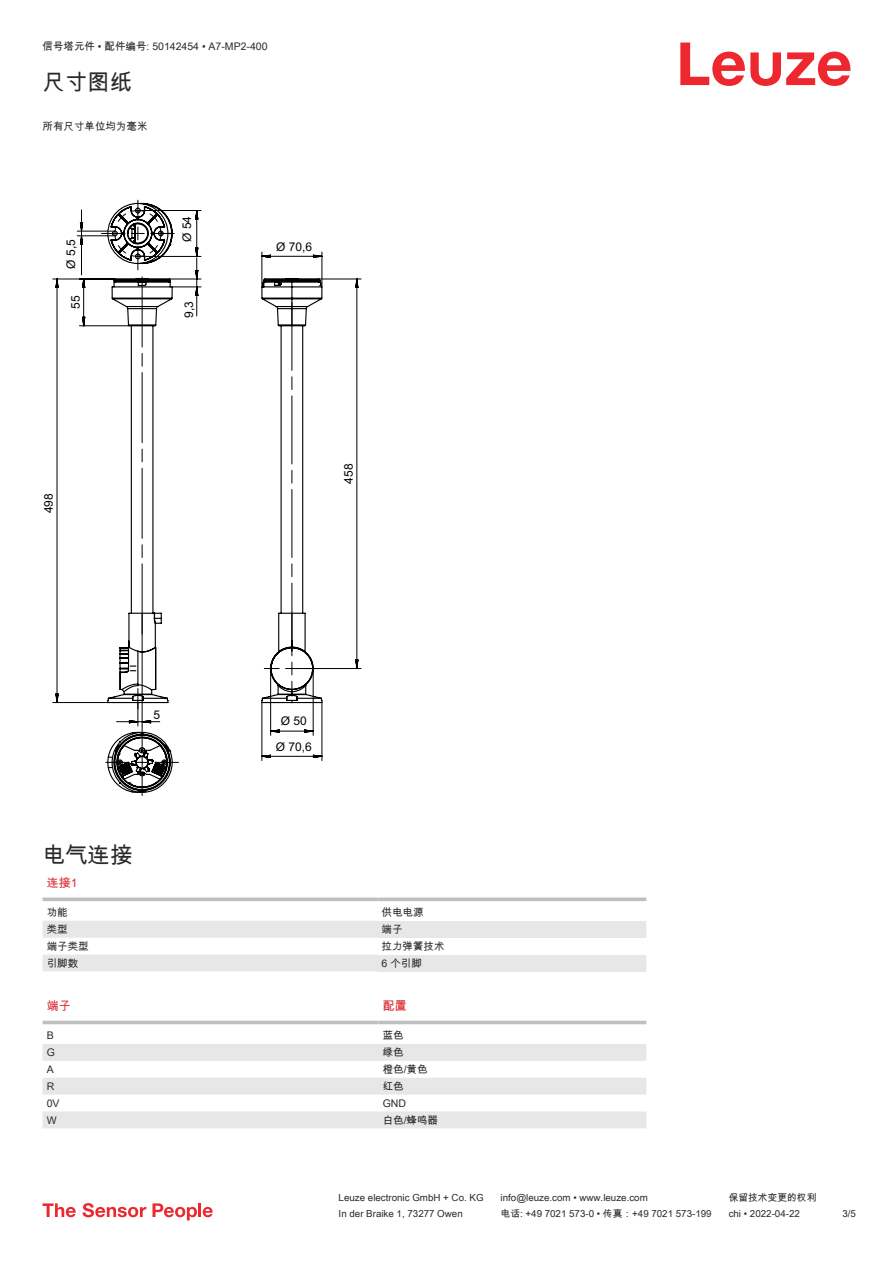
<style>
.page{position:relative;width:893px;height:1263px;background:#fff}
.page>*{position:absolute;margin:0;border:0;box-sizing:border-box;transform-origin:0 0}
.t1{font:22.5px "Arial Unicode MS";color:#2b292a}
.t2{font:12px "Arial";color:#000}
.t3{font:12px "Arial Unicode MS";color:#db2a30}
.t4{font:10.5px "Arial Unicode MS";color:#2b292a}
.t5{font:9.75px "Arial Unicode MS";color:#2b292a}
</style>
<div class="page">
<svg style="left:680px;top:43px;width:170px;height:43px"></svg>
<svg style="left:43px;top:921px;width:335px;height:50px"></svg>
<svg style="left:43px;top:897px;width:335px;height:4px"></svg>
<svg style="left:378px;top:897px;width:268px;height:4px"></svg>
<div style="left:378px;top:921px;width:268px;height:17px;background:#e6e7e9"></div>
<div style="left:378px;top:954px;width:268px;height:17px;background:#e6e7e9"></div>
<svg style="left:43px;top:1020px;width:603px;height:5px"></svg>
<svg style="left:43px;top:1044px;width:603px;height:84px;fill:#e6e7e9"></svg>
<hr style="left:43px;top:1021px;width:335px;height:3px;background:#bdbfc1">
<hr style="left:378px;top:1021px;width:268px;height:3px;background:#bdbfc1">
<svg style="left:43px;top:1203px;width:33px;height:14px"></svg>
<svg style="left:83px;top:1203px;width:63px;height:14px"></svg>
<svg style="left:153px;top:1203px;width:44px;height:17px"></svg>
<hr style="left:198px;top:1203px;width:3px;height:14px;background:#ed272d">
<svg style="left:203px;top:1207px;width:10px;height:10px"></svg>
<svg style="left:52px;top:278px;width:309px;height:426px"></svg>
<svg style="left:77px;top:200px;width:246px;height:596px"></svg>
<svg style="left:107px;top:202px;width:66px;height:591px"></svg>
<p class="t4" style="left:43px;top:39px;width:227px">信号塔元件 • 配件编号: 50142454 • A7-MP2-400</p>
<h1 class="t1" style="left:43px;top:66px;width:91px">尺寸图纸</h1>
<p class="t4" style="left:43px;top:119px;width:106px">所有尺寸单位均为毫米</p>
<p class="t2" style="left:66px;top:269px;width:31px;rotate:-90deg">Ø 5,5</p>
<p class="t2" style="left:182px;top:242px;width:28px;rotate:-90deg">Ø 54</p>
<p class="t2" style="left:71px;top:309px;width:15px;rotate:-90deg">55</p>
<p class="t2" style="left:184px;top:318px;width:18px;rotate:-90deg">9,3</p>
<p class="t2" style="left:276px;top:242px;width:38px">Ø 70,6</p>
<p class="t2" style="left:44px;top:513px;width:22px;rotate:-90deg">498</p>
<p class="t2" style="left:344px;top:484px;width:22px;rotate:-90deg">458</p>
<p class="t2" style="left:154px;top:710px;width:8px">5</p>
<p class="t2" style="left:281px;top:716px;width:28px">Ø 50</p>
<p class="t2" style="left:276px;top:742px;width:38px">Ø 70,6</p>
<h1 class="t1" style="left:43px;top:839px;width:91px">电气连接</h1>
<p class="t3" style="left:47px;top:874px;width:32px">连接1</p>
<p class="t4" style="left:47px;top:905px;width:22px">功能</p>
<p class="t4" style="left:382px;top:905px;width:43px">供电电源</p>
<p class="t4" style="left:47px;top:922px;width:22px">类型</p>
<p class="t4" style="left:382px;top:922px;width:22px">端子</p>
<p class="t4" style="left:47px;top:938px;width:43px">端子类型</p>
<p class="t4" style="left:382px;top:938px;width:64px">拉力弹簧技术</p>
<p class="t4" style="left:47px;top:955px;width:33px">引脚数</p>
<p class="t4" style="left:382px;top:955px;width:42px">6 个引脚</p>
<p class="t3" style="left:47px;top:997px;width:25px">端子</p>
<p class="t3" style="left:383px;top:997px;width:25px">配置</p>
<p class="t4" style="left:47px;top:1028px;width:9px">B</p>
<p class="t4" style="left:383px;top:1028px;width:22px">蓝色</p>
<p class="t4" style="left:47px;top:1045px;width:10px">G</p>
<p class="t4" style="left:383px;top:1045px;width:22px">绿色</p>
<p class="t4" style="left:47px;top:1063px;width:9px">A</p>
<p class="t4" style="left:383px;top:1062px;width:46px">橙色/黄色</p>
<p class="t4" style="left:47px;top:1080px;width:9px">R</p>
<p class="t4" style="left:383px;top:1078px;width:22px">红色</p>
<p class="t4" style="left:47px;top:1095px;width:14px">0V</p>
<p class="t4" style="left:383px;top:1095px;width:25px">GND</p>
<p class="t4" style="left:47px;top:1114px;width:11px">W</p>
<p class="t4" style="left:383px;top:1112px;width:57px">白色/蜂鸣器</p>
<p class="t5" style="left:339px;top:1191px;width:146px">Leuze electronic GmbH + Co. KG</p>
<p class="t5" style="left:501px;top:1191px;width:149px">info@leuze.com • www.leuze.com</p>
<p class="t5" style="left:729px;top:1191px;width:89px">保留技术变更的权利</p>
<p class="t5" style="left:339px;top:1206px;width:126px">In der Braike 1, 73277 Owen</p>
<p class="t5" style="left:501px;top:1206px;width:212px">电话: +49 7021 573-0 • 传真：+49 7021 573-199</p>
<p class="t5" style="left:729px;top:1206px;width:73px">chi • 2022-04-22</p>
<p class="t5" style="left:842px;top:1206px;width:15px">3 /5</p>
</div>
